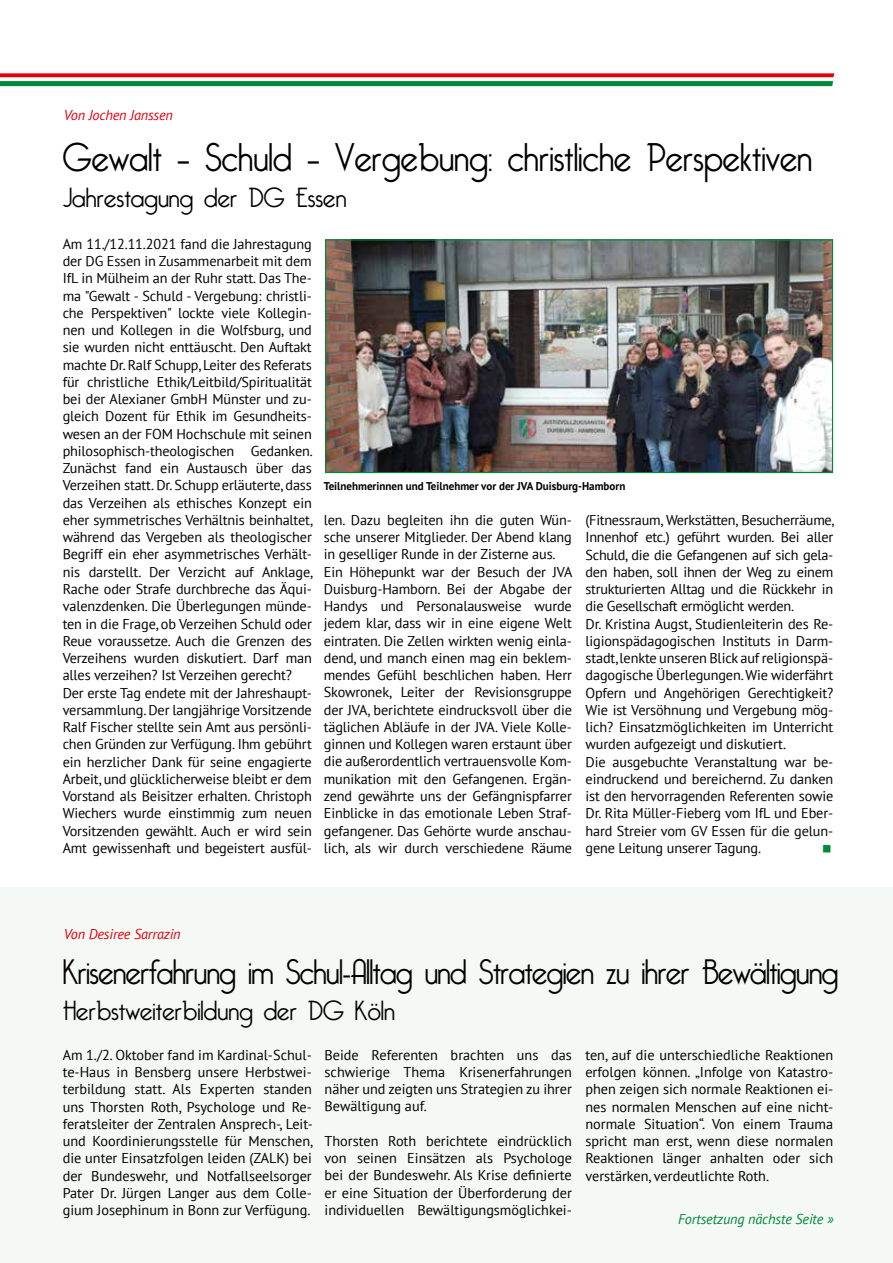
<style>
.page{position:relative;width:893px;height:1263px;background:#fff}
.page>*{position:absolute;margin:0;border:0;box-sizing:border-box;transform-origin:0 0}
.t1{font:300 39px "Bellerose";color:#000;scale:.96 1}
.t2{font:300 34.5px "Bellerose";letter-spacing:-.02em;color:#000;scale:.96 1}
.t3{font:300 27px "Bellerose";color:#000}
.t4{font:14.25px/17.2px "PT Sans";letter-spacing:-.01em;color:#000;text-align:justify}
.t5{font:italic 14.25px "PT Sans";letter-spacing:-.01em;color:#e3000c}
.t6{font:italic 14.25px "PT Sans";letter-spacing:-.01em;color:#008939}
.t7{font:700 11.25px "PT Sans";color:#000}
</style>
<div class="page">
<div style="left:0;top:887px;width:893px;height:376px;background:#f4f9f5"></div>
<svg style="left:0;top:73px;width:834px;height:13px"></svg>
<img style="left:327px;top:241px;width:504px;height:230px">
<div style="left:325px;top:239px;width:508px;height:234px;border:1px solid #008939"></div>
<p class="t5" style="left:64px;top:106px;width:111px">Von Jochen Janssen</p>
<h1 class="t1" style="left:63px;top:135px;width:783px">Gewalt – Schuld – Vergebung: christliche Perspektiven</h1>
<h3 class="t3" style="left:63px;top:182px;width:285px">Jahrestagung der DG Essen</h3>
<p class="t4" style="left:63px;top:235px;width:252px;text-align:left">Am 11./12.11.2021 fand die Jahrestagung der DG Essen in Zusammenarbeit mit dem IfL in Mülheim an der Ruhr statt. Das The&shy;ma "Gewalt - Schuld - Vergebung: christli&shy;che Perspektiven" lockte viele Kollegin&shy;nen und Kollegen in die Wolfsburg, und sie wurden nicht enttäuscht. Den Auftakt machte Dr. Ralf Schupp, Leiter des Referats für christliche Ethik/Leitbild/Spiritualität bei der Alexianer GmbH Münster und zu&shy;gleich Dozent für Ethik im Gesundheits&shy;wesen an der FOM Hochschule mit seinen philosophisch-theologischen Gedanken.<br>Zunächst fand ein Austausch über das Verzeihen statt. Dr. Schupp erläuterte, dass das Verzeihen als ethisches Konzept ein eher symmetrisches Verhältnis beinhaltet, während das Vergeben als theologischer Begriff ein eher asymmetrisches Verhält&shy;nis darstellt. Der Verzicht auf Anklage, Rache oder Strafe durchbreche das Äqui&shy;valenzdenken. Die Überlegungen münde&shy;ten in die Frage, ob Verzeihen Schuld oder Reue voraussetze. Auch die Grenzen des Verzeihens wurden diskutiert. Darf man alles verzeihen? Ist Verzeihen gerecht?<br>Der erste Tag endete mit der Jahreshaupt&shy;versammlung. Der langjährige Vorsitzende Ralf Fischer stellte sein Amt aus persönli&shy;chen Gründen zur Verfügung. Ihm gebührt ein herzlicher Dank für seine engagierte Arbeit, und glücklicherweise bleibt er dem Vorstand als Beisitzer erhalten. Christoph Wiechers wurde einstimmig zum neuen Vorsitzenden gewählt. Auch er wird sein Amt gewissenhaft und begeistert ausfül-</p>
<p class="t7" style="left:324px;top:479px;width:303px">Teilnehmerinnen und Teilnehmer vor der JVA Duisburg-Hamborn</p>
<p class="t4" style="left:324px;top:511px;width:250px;text-align:left">len. Dazu begleiten ihn die guten Wün&shy;sche unserer Mitglieder. Der Abend klang in geselliger Runde in der Zisterne aus.<br>Ein Höhepunkt war der Besuch der JVA Duisburg-Hamborn. Bei der Abgabe der Handys und Personalausweise wurde jedem klar, dass wir in eine eigene Welt eintraten. Die Zellen wirkten wenig einla&shy;dend, und manch einen mag ein beklem&shy;mendes Gefühl beschlichen haben. Herr Skowronek, Leiter der Revisionsgruppe der JVA, berichtete eindrucksvoll über die täglichen Abläufe in der JVA. Viele Kolle&shy;ginnen und Kollegen waren erstaunt über die außerordentlich vertrauensvolle Kom&shy;munikation mit den Gefangenen. Ergän&shy;zend gewährte uns der Gefängnispfarrer Einblicke in das emotionale Leben Straf&shy;gefangener. Das Gehörte wurde anschau&shy;lich, als wir durch verschiedene Räume</p>
<p class="t4" style="left:586px;top:511px;width:250px;text-align:left">(Fitnessraum, Werkstätten, Besucherräume, Innenhof etc.) geführt wurden. Bei aller Schuld, die die Gefangenen auf sich gela&shy;den haben, soll ihnen der Weg zu einem strukturierten Alltag und die Rückkehr in die Gesellschaft ermöglicht werden.<br>Dr. Kristina Augst, Studienleiterin des Re&shy;ligionspädagogischen Instituts in Darm&shy;stadt, lenkte unseren Blick auf religionspä&shy;dagogische Überlegungen. Wie widerfährt Opfern und Angehörigen Gerechtigkeit?<br>Wie ist Versöhnung und Vergebung mög&shy;lich? Einsatzmöglichkeiten im Unterricht wurden aufgezeigt und diskutiert.<br>Die ausgebuchte Veranstaltung war be&shy;eindruckend und bereichernd. Zu danken ist den hervorragenden Referenten sowie Dr. Rita Müller-Fieberg vom IfL und Eber&shy;hard Streier vom GV Essen für die gelun&shy;gene Leitung unserer Tagung.</p>
<p class="t5" style="left:64px;top:925px;width:118px">Von Desiree Sarrazin</p>
<h2 class="t2" style="left:63px;top:952px;width:810px">Krisenerfahrung im Schul-Alltag und Strategien zu ihrer Bewältigung</h2>
<h3 class="t3" style="left:63px;top:995px;width:334px">Herbstweiterbildung der DG Köln</h3>
<p class="t4" style="left:63px;top:1046px;width:252px">Am 1./2. Oktober fand im Kardinal-Schul&shy;te-Haus in Bensberg unsere Herbstwei&shy;terbildung statt. Als Experten standen uns Thorsten Roth, Psychologe und Re&shy;feratsleiter der Zentralen Ansprech-, Leit&shy;und Koordinierungsstelle für Menschen, die unter Einsatzfolgen leiden (ZALK) bei der Bundeswehr, und Notfallseelsorger Pater Dr. Jürgen Langer aus dem Colle&shy;gium Josephinum in Bonn zur Verfügung.</p>
<p class="t4" style="left:325px;top:1046px;width:249px">Beide Referenten brachten uns das schwierige Thema Krisenerfahrungen näher und zeigten uns Strategien zu ihrer Bewältigung auf.</p>
<p class="t4" style="left:325px;top:1132px;width:249px">Thorsten Roth berichtete eindrücklich von seinen Einsätzen als Psychologe bei der Bundeswehr. Als Krise definierte er eine Situation der Überforderung der individuellen Bewältigungsmöglichkei-</p>
<p class="t4" style="left:585px;top:1046px;width:249px">ten, auf die unterschiedliche Reaktionen erfolgen können. „Infolge von Katastro&shy;phen zeigen sich normale Reaktionen ei&shy;nes normalen Menschen auf eine nicht&shy;normale Situation“. Von einem Trauma spricht man erst, wenn diese normalen Reaktionen länger anhalten oder sich verstärken, verdeutlichte Roth.</p>
<p class="t6" style="left:678px;top:1209px;width:157px">Fortsetzung nächste Seite »</p>
</div>
